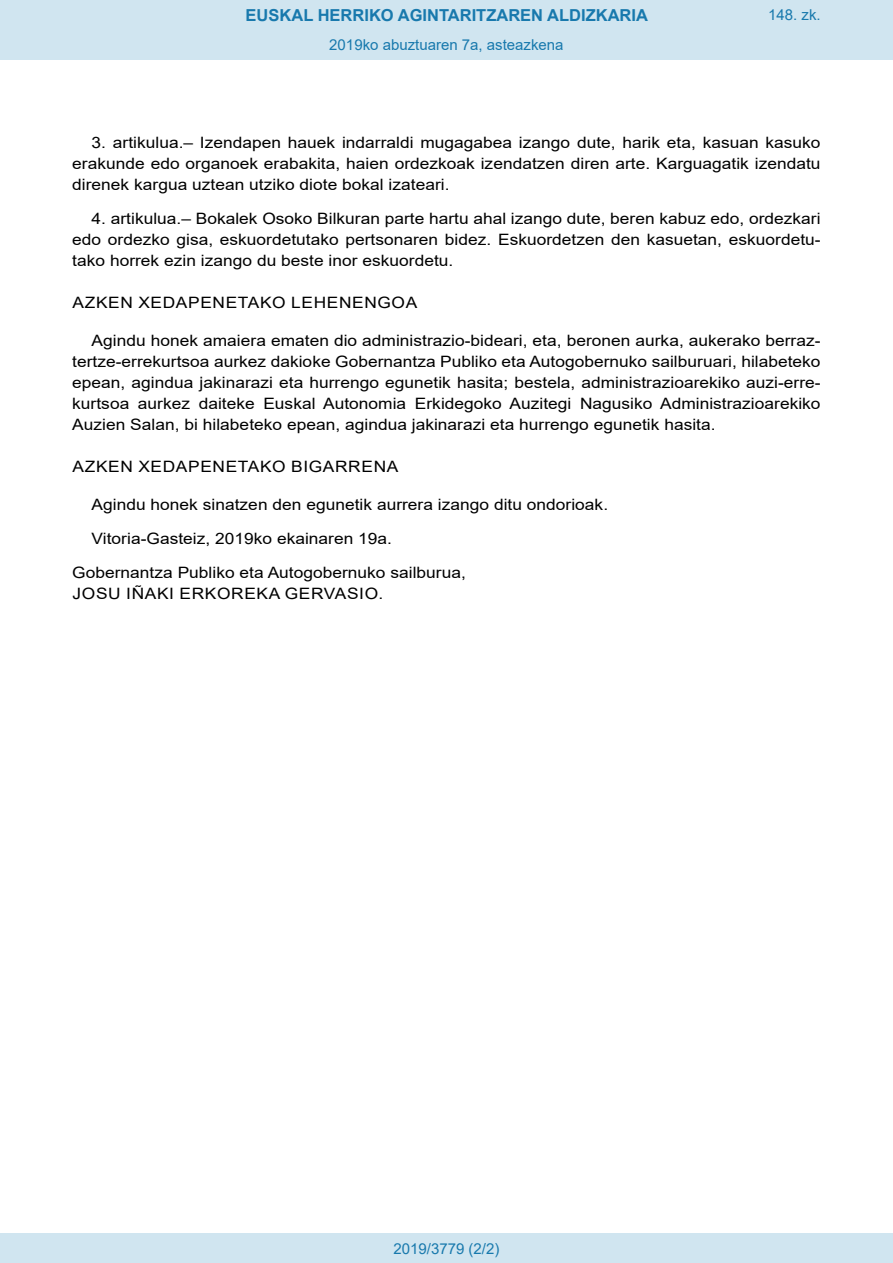
<style>
.page{position:relative;width:893px;height:1263px;background:#fff}
.page>*{position:absolute;margin:0;border:0;box-sizing:border-box;transform-origin:0 0}
.t1{font:700 16.5px "Arial";color:#1879ad}
.BOPVDetalle{font:15.6px/21px "Arial";color:#000;text-align:justify;scale:1.11 1}
.BOPVDisposicion{font:15.6px "Arial";letter-spacing:.035em;color:#000;scale:1.11 1}
.BOPVFirmaPuesto{font:15.6px "Arial";color:#000;scale:1.11 1}
.BOPVFirmaLugFec{font:15.6px "Arial";color:#000;scale:1.11 1}
.BOPVFirmaNombre{font:15.6px "Arial";letter-spacing:.035em;color:#000;scale:1.11 1}
.Paginacion_Centro{font:15px "Arial";color:#1879ad}
</style>
<div class="page">
<div style="left:0;top:0;width:893px;height:60px;background:#d0e5f0"></div>
<div style="left:0;top:1233px;width:893px;height:30px;background:#d0e5f0"></div>
<p class="t1" style="left:246px;top:3px;width:404px">EUSKAL HERRIKO AGINTARITZAREN ALDIZKARIA</p>
<p class="Paginacion_Centro" style="left:329px;top:35px;width:236px">2019ko abuztuaren 7a, asteazkena</p>
<p class="Paginacion_Centro" style="left:768px;top:5px;width:54px">148. zk.</p>
<p class="BOPVDetalle" style="left:72px;top:132px;width:676px;text-indent:19px">3. artikulua.– Izendapen hauek indarraldi mugagabea izango dute, harik eta, kasuan kasuko erakunde edo organoek erabakita, haien ordezkoak izendatzen diren arte. Karguagatik izendatu direnek kargua uztean utziko diote bokal izateari.</p>
<p class="BOPVDetalle" style="left:72px;top:208px;width:676px;text-indent:19px">4. artikulua.– Bokalek Osoko Bilkuran parte hartu ahal izango dute, beren kabuz edo, ordezkari edo ordezko gisa, eskuordetutako pertsonaren bidez. Eskuordetzen den kasuetan, eskuordetu&shy;tako horrek ezin izango du beste inor eskuordetu.</p>
<p class="BOPVDisposicion" style="left:73px;top:292px;width:312px">AZKEN XEDAPENETAKO LEHENENGOA</p>
<p class="BOPVDetalle" style="left:72px;top:330px;width:676px;text-indent:19px">Agindu honek amaiera ematen dio administrazio-bideari, eta, beronen aurka, aukerako berraz&shy;tertze-errekurtsoa aurkez dakioke Gobernantza Publiko eta Autogobernuko sailburuari, hilabeteko epean, agindua jakinarazi eta hurrengo egunetik hasita; bestela, administrazioarekiko auzi-erre&shy;kurtsoa aurkez daiteke Euskal Autonomia Erkidegoko Auzitegi Nagusiko Administrazioarekiko Auzien Salan, bi hilabeteko epean, agindua jakinarazi eta hurrengo egunetik hasita.</p>
<p class="BOPVDisposicion" style="left:73px;top:456px;width:295px">AZKEN XEDAPENETAKO BIGARRENA</p>
<p class="BOPVDetalle" style="left:92px;top:494px;width:467px">Agindu honek sinatzen den egunetik aurrera izango ditu ondorioak.</p>
<p class="BOPVFirmaLugFec" style="left:92px;top:528px;width:272px">Vitoria-Gasteiz, 2019ko ekainaren 19a.</p>
<p class="BOPVFirmaPuesto" style="left:72px;top:562px;width:356px">Gobernantza Publiko eta Autogobernuko sailburua,</p>
<p class="BOPVFirmaNombre" style="left:73px;top:583px;width:281px">JOSU IÑAKI ERKOREKA GERVASIO.</p>
<p class="Paginacion_Centro" style="left:393px;top:1238px;width:107px">2019/3779 (2/2)</p>
</div>
